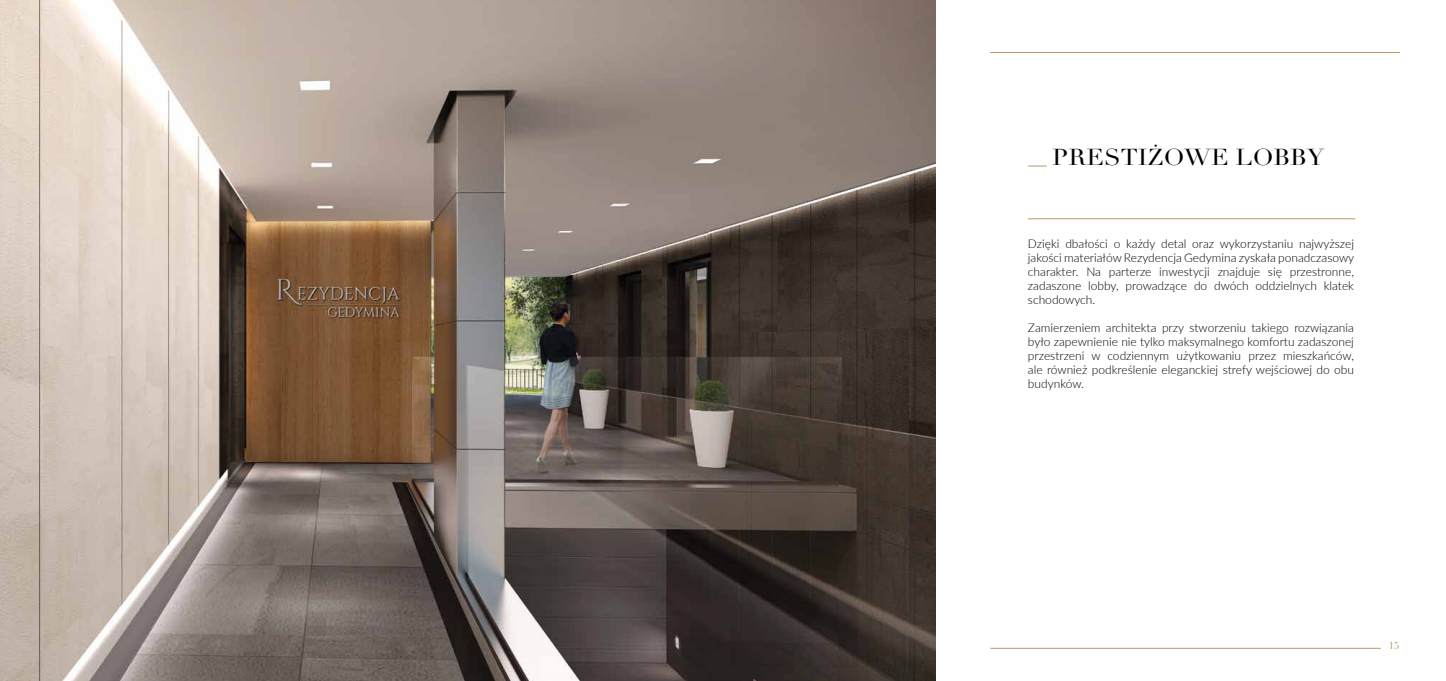
<style>
.page{position:relative;width:1446px;height:681px;background:#fff}
.page>*{position:absolute;margin:0;border:0;box-sizing:border-box;transform-origin:0 0}
.t1{font:22.5px "Didot";color:#000;scale:1.11 1}
.t2{font:300 12px/14px "Lato";color:#000;text-align:justify}
.t3{font:10px "Didot";color:#ba9764}
</style>
<div class="page">
<img style="left:0;top:0;width:709px;height:680px">
<svg style="left:1028px;top:165px;width:18px;height:1px"></svg>
<hr style="left:1028px;top:218px;width:327px;height:1px;background:#ba9764">
<img style="left:709px;top:0;width:226px;height:680px">
<hr style="left:990px;top:647px;width:390px;height:1px;background:#ba9764">
<hr style="left:990px;top:52px;width:410px;height:1px;background:#ba9764">
<h1 class="t1" style="left:1052px;top:144px;width:247px">PRESTIŻOWE LOBBY</h1>
<p class="t2" style="left:1028px;top:236px;width:328px">Dzięki dbałości o każdy detal oraz wykorzystaniu najwyższej jakości materiałów Rezydencja Gedymina zyskała ponadczasowy charakter. Na parterze inwestycji znajduje się przestronne, zadaszone lobby, prowadzące do dwóch oddzielnych klatek schodowych.</p>
<p class="t2" style="left:1028px;top:320px;width:327px">Zamierzeniem architekta przy stworzeniu takiego rozwiązania było zapewnienie nie tylko maksymalnego komfortu zadaszonej przestrzeni w codziennym użytkowaniu przez mieszkańców, ale również podkreślenie eleganckiej strefy wejściowej do obu budynków.</p>
<p class="t3" style="left:1389px;top:638px;width:12px">15</p>
</div>
